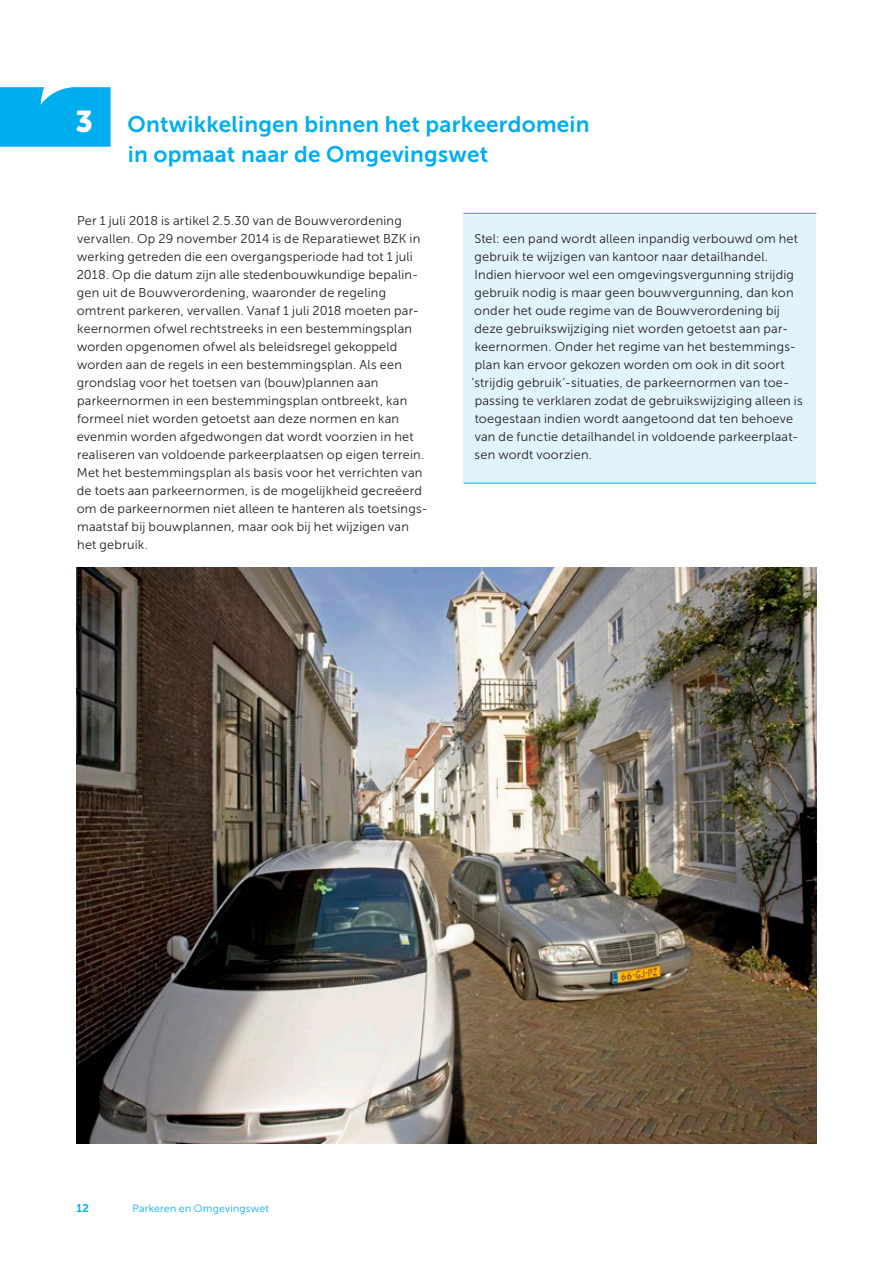
<style>
.page{position:relative;width:893px;height:1263px;background:#fff}
.page>*{position:absolute;margin:0;border:0;box-sizing:border-box;transform-origin:0 0}
.t1{font:22.5px/30px "Museo Sans 700";letter-spacing:.01em;color:#00aeef}
.t2{font:12.75px/18px "Museo Sans 300";letter-spacing:.02em;color:#231f20}
.t3{font:11.25px "Museo Sans 700";color:#00aeef}
.t4{font:10.5px "Museo Sans 300";letter-spacing:.025em;color:#00aeef}
.s1{font-family:"Museo Sans 900";font-size:30px;color:#fff}
</style>
<div class="page">
<div style="left:0;top:87px;width:111px;height:60px;background:#00aeef"></div>
<div style="left:463px;top:214px;width:353px;height:269px;background:#e1f4fc"></div>
<hr style="left:463px;top:213px;width:353px;height:1px;background:#00aeef">
<hr style="left:463px;top:483px;width:353px;height:1px;background:#00aeef">
<img style="left:77px;top:568px;width:739px;height:575px">
<h1 class="t1" style="left:128px;top:109px;width:463px;text-indent:-52px"><span class="s1">3</span> Ontwikkelingen binnen het parkeerdomein in opmaat naar de Omgevingswet</h1>
<p class="t2" style="left:77px;top:212px;width:353px">Per 1 juli 2018 is artikel 2.5.30 van de Bouwverordening vervallen. Op 29 november 2014 is de Reparatiewet BZK in werking getreden die een overgangsperiode had tot 1 juli 2018. Op die datum zijn alle stedenbouwkundige bepalin&shy;gen uit de Bouwverordening, waaronder de regeling omtrent parkeren, vervallen. Vanaf 1 juli 2018 moeten par&shy;keernormen ofwel rechtstreeks in een bestemmingsplan worden opgenomen ofwel als beleidsregel gekoppeld worden aan de regels in een bestemmingsplan. Als een grondslag voor het toetsen van (bouw)plannen aan parkeernormen in een bestemmingsplan ontbreekt, kan formeel niet worden getoetst aan deze normen en kan evenmin worden afgedwongen dat wordt voorzien in het realiseren van voldoende parkeerplaatsen op eigen terrein.<br>Met het bestemmingsplan als basis voor het verrichten van de toets aan parkeernormen, is de mogelijkheid gecreëerd om de parkeernormen niet alleen te hanteren als toetsings&shy;maatstaf bij bouwplannen, maar ook bij het wijzigen van het gebruik.</p>
<p class="t2" style="left:472px;top:230px;width:333px">Stel: een pand wordt alleen inpandig verbouwd om het gebruik te wijzigen van kantoor naar detailhandel.<br>Indien hiervoor wel een omgevingsvergunning strijdig gebruik nodig is maar geen bouwvergunning, dan kon onder het oude regime van de Bouwverordening bij deze gebruikswijziging niet worden getoetst aan par&shy;keernormen. Onder het regime van het bestemmings&shy;plan kan ervoor gekozen worden om ook in dit soort ‘strijdig gebruik’-situaties, de parkeernormen van toe&shy;passing te verklaren zodat de gebruikswijziging alleen is toegestaan indien wordt aangetoond dat ten behoeve van de functie detailhandel in voldoende parkeerplaat&shy;sen wordt voorzien.</p>
<p class="t3" style="left:77px;top:1202px;width:14px">12</p>
<p class="t4" style="left:133px;top:1203px;width:138px">Parkeren en Omgevingswet</p>
</div>
